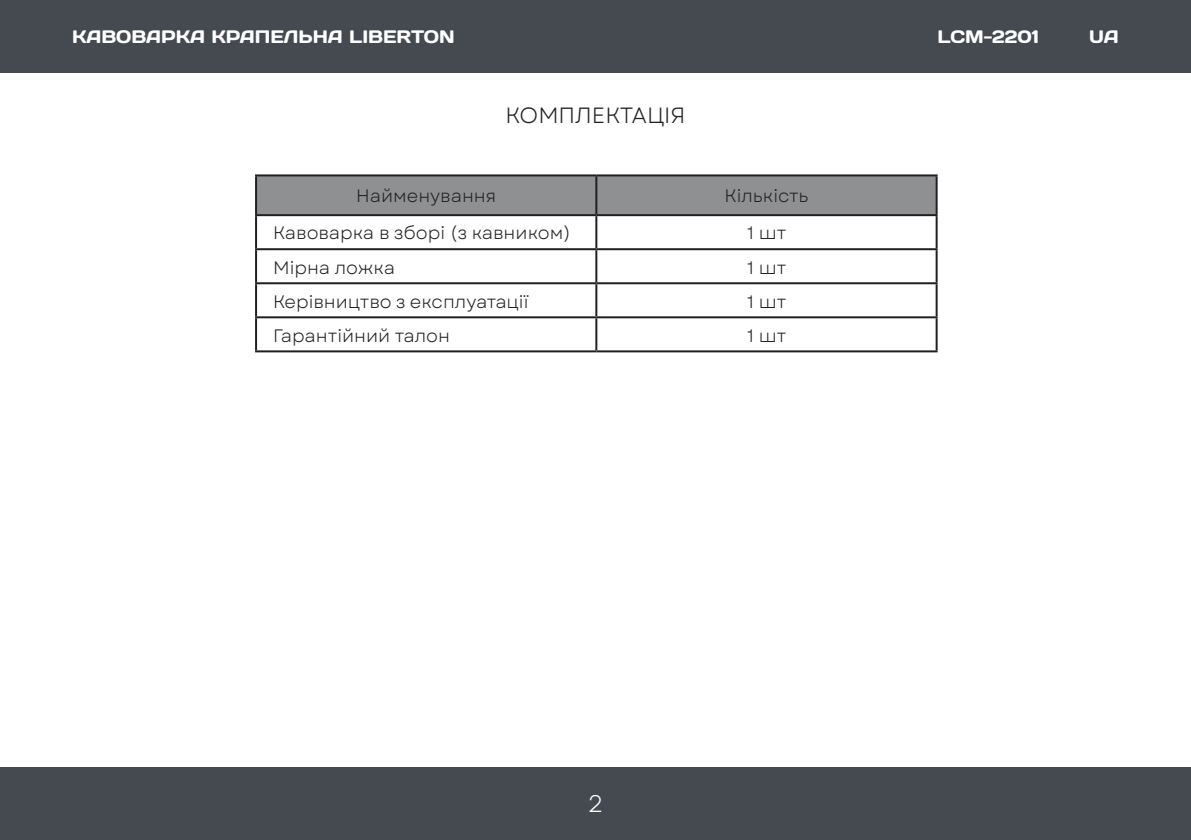
<style>
.page{position:relative;width:1191px;height:840px;background:#fff}
.page>*{position:absolute;margin:0;border:0;box-sizing:border-box;transform-origin:0 0}
.t1{font:24px "Garet";color:#fff}
.t2{font:22px "Garet";color:#231f20}
.t3{font:18px "Garet";color:#231f20}
.t4{font:18px "Days One";color:#fff}
</style>
<div class="page">
<div style="left:257px;top:176px;width:678px;height:38px;background:#8e9092"></div>
<hr style="left:255px;top:174px;width:341px;height:2px;background:#231f20">
<hr style="left:255px;top:176px;width:2px;height:38px;background:#231f20">
<hr style="left:596px;top:174px;width:341px;height:2px;background:#231f20">
<hr style="left:595px;top:176px;width:2px;height:38px;background:#231f20">
<hr style="left:935px;top:176px;width:2px;height:38px;background:#231f20">
<hr style="left:255px;top:214px;width:341px;height:2px;background:#231f20">
<hr style="left:255px;top:216px;width:2px;height:32px;background:#231f20">
<hr style="left:596px;top:214px;width:341px;height:2px;background:#231f20">
<hr style="left:595px;top:216px;width:2px;height:32px;background:#231f20">
<hr style="left:935px;top:216px;width:2px;height:32px;background:#231f20">
<hr style="left:255px;top:248px;width:341px;height:2px;background:#231f20">
<hr style="left:255px;top:250px;width:2px;height:32px;background:#231f20">
<hr style="left:596px;top:248px;width:341px;height:2px;background:#231f20">
<hr style="left:595px;top:250px;width:2px;height:32px;background:#231f20">
<hr style="left:935px;top:250px;width:2px;height:32px;background:#231f20">
<hr style="left:255px;top:282px;width:341px;height:2px;background:#231f20">
<hr style="left:255px;top:284px;width:2px;height:32px;background:#231f20">
<hr style="left:596px;top:282px;width:341px;height:2px;background:#231f20">
<hr style="left:595px;top:284px;width:2px;height:32px;background:#231f20">
<hr style="left:935px;top:284px;width:2px;height:32px;background:#231f20">
<hr style="left:255px;top:316px;width:341px;height:2px;background:#231f20">
<hr style="left:255px;top:318px;width:2px;height:32px;background:#231f20">
<hr style="left:596px;top:316px;width:341px;height:2px;background:#231f20">
<hr style="left:595px;top:318px;width:2px;height:32px;background:#231f20">
<hr style="left:935px;top:318px;width:2px;height:32px;background:#231f20">
<hr style="left:255px;top:350px;width:341px;height:2px;background:#231f20">
<hr style="left:596px;top:350px;width:341px;height:2px;background:#231f20">
<div style="left:0;top:0;width:1191px;height:72px;background:#444a50"></div>
<div style="left:0;top:767px;width:1191px;height:72px;background:#444a50"></div>
<p class="t4" style="left:72px;top:25px;width:384px">КАВОВАРКА КРАПЕЛЬНА LIBERTON</p>
<p class="t4" style="left:937px;top:25px;width:103px">LCM-2201</p>
<p class="t4" style="left:1089px;top:25px;width:31px">UA</p>
<p class="t2" style="left:505px;top:102px;width:182px">КОМПЛЕКТАЦІЯ</p>
<p class="t3" style="left:356px;top:185px;width:142px">Найменування</p>
<p class="t3" style="left:724px;top:185px;width:86px">Кількість</p>
<p class="t3" style="left:273px;top:222px;width:299px">Кавоварка в зборі (з кавником)</p>
<p class="t3" style="left:747px;top:222px;width:41px">1 шт</p>
<p class="t3" style="left:273px;top:256px;width:123px">Мірна ложка</p>
<p class="t3" style="left:747px;top:256px;width:41px">1 шт</p>
<p class="t3" style="left:273px;top:290px;width:257px">Керівництво з експлуатації</p>
<p class="t3" style="left:747px;top:290px;width:41px">1 шт</p>
<p class="t3" style="left:273px;top:324px;width:178px">Гарантійний талон</p>
<p class="t3" style="left:747px;top:324px;width:41px">1 шт</p>
<p class="t1" style="left:588px;top:789px;width:17px">2</p>
</div>
